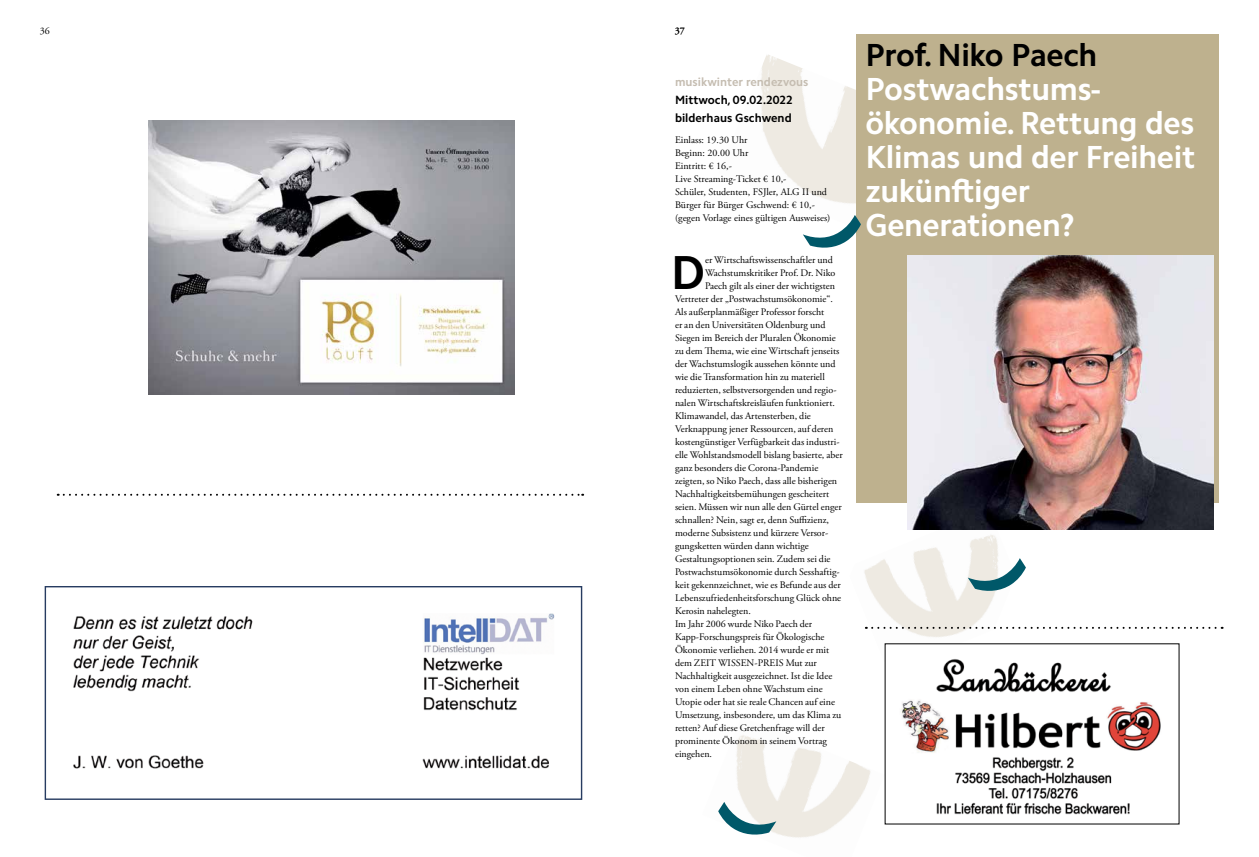
<style>
.page{position:relative;width:1259px;height:857px;background:#fff}
.page>*{position:absolute;margin:0;border:0;box-sizing:border-box;transform-origin:0 0}
.t1{font:700 47.8px "Camphor Std";color:#000}
.t2{font:700 32px/34px "Camphor Std";letter-spacing:-.01em;color:#fff}
.t3{font:700 32px "Camphor Std";letter-spacing:-.01em;color:#000}
.t4{font:700 12px/18px "Camphor Std";color:#000}
.t5{font:700 12px "Camphor Std";color:#c5bdb1}
.t6{font:10px/13px "Adobe Garamond Pro";color:#000}
</style>
<div class="page">
<img style="left:761px;top:55px;width:95px;height:149px">
<img style="left:864px;top:529px;width:151px;height:108px">
<img style="left:736px;top:735px;width:135px;height:103px">
<div style="left:856px;top:34px;width:363px;height:468px;background:#beb18e"></div>
<img style="left:901px;top:659px;width:260px;height:156px">
<svg style="left:866px;top:626px;width:349px;height:2px"></svg>
<img style="left:907px;top:255px;width:306px;height:274px">
<svg style="left:58px;top:493px;width:525px;height:2px"></svg>
<img style="left:73px;top:613px;width:482px;height:156px">
<div style="left:45px;top:585px;width:537px;height:214px;border:1px solid #273c61"></div>
<img style="left:148px;top:120px;width:367px;height:274px">
<svg style="left:736px;top:791px;width:40px;height:47px"></svg>
<svg style="left:967px;top:547px;width:48px;height:55px"></svg>
<p class="t6" style="left:40px;top:25px;width:11px">36</p>
<p class="t6" style="left:675px;top:25px;width:11px">37</p>
<p class="t5" style="left:675px;top:74px;width:135px">musikwinter rendezvous</p>
<p class="t4" style="left:675px;top:91px;width:119px">Mittwoch, 09.02.2022 bilderhaus Gschwend</p>
<p class="t6" style="left:675px;top:133px;width:157px">Einlass: 19.30 Uhr<br>Beginn: 20.00 Uhr<br>Eintritt: € 16,-<br>Live Streaming-Ticket € 10,-<br>Schüler, Studenten, FSJler, ALG II und<br>Bürger für Bürger Gschwend: € 10,- (gegen Vorlage eines gültigen Ausweises)</p>
<h1 class="t1" style="left:671px;top:244px;width:36px">D</h1>
<p class="t6" style="left:705px;top:253px;width:129px">er Wirtschaftswissenschaftler und</p>
<p class="t6" style="left:705px;top:266px;width:132px">Wachstumskritiker Prof. Dr. Niko</p>
<p class="t6" style="left:705px;top:279px;width:131px">Paech gilt als einer der wichtigsten</p>
<p class="t6" style="left:675px;top:292px;width:159px">Vertreter der „Postwachstumsökonomie“.</p>
<p class="t6" style="left:675px;top:305px;width:151px">Als außerplanmäßiger Professor forscht</p>
<p class="t6" style="left:675px;top:318px;width:152px">er an den Universitäten Oldenburg und</p>
<p class="t6" style="left:675px;top:331px;width:162px">Siegen im Bereich der Pluralen Ökonomie</p>
<p class="t6" style="left:675px;top:344px;width:166px">zu dem Thema, wie eine Wirtschaft jenseits</p>
<p class="t6" style="left:675px;top:357px;width:162px">der Wachstumslogik aussehen könnte und</p>
<p class="t6" style="left:675px;top:370px;width:151px">wie die Transformation hin zu materiell</p>
<p class="t6" style="left:675px;top:383px;width:163px">reduzierten, selbstversorgenden und regio-</p>
<p class="t6" style="left:675px;top:396px;width:161px">nalen Wirtschaftskreisläufen funktioniert.</p>
<p class="t6" style="left:675px;top:409px;width:137px">Klimawandel, das Artensterben, die</p>
<p class="t6" style="left:675px;top:422px;width:160px">Verknappung jener Ressourcen, auf deren</p>
<p class="t6" style="left:675px;top:435px;width:166px">kostengünstiger Verfügbarkeit das industri-</p>
<p class="t6" style="left:675px;top:448px;width:169px">elle Wohlstandsmodell bislang basierte, aber</p>
<p class="t6" style="left:675px;top:461px;width:145px">ganz besonders die Corona-Pandemie</p>
<p class="t6" style="left:675px;top:474px;width:164px">zeigten, so Niko Paech, dass alle bisherigen</p>
<p class="t6" style="left:675px;top:487px;width:156px">Nachhaltigkeitsbemühungen gescheitert</p>
<p class="t6" style="left:675px;top:500px;width:168px">seien. Müssen wir nun alle den Gürtel enger</p>
<p class="t6" style="left:675px;top:513px;width:155px">schnallen? Nein, sagt er, denn Suffizienz,</p>
<p class="t6" style="left:675px;top:526px;width:155px">moderne Subsistenz und kürzere Versor-</p>
<p class="t6" style="left:675px;top:539px;width:135px">gungsketten würden dann wichtige</p>
<p class="t6" style="left:675px;top:552px;width:157px">Gestaltungsoptionen sein. Zudem sei die</p>
<p class="t6" style="left:675px;top:565px;width:166px">Postwachstumsökonomie durch Sesshaftig-</p>
<p class="t6" style="left:675px;top:578px;width:167px">keit gekennzeichnet, wie es Befunde aus der</p>
<p class="t6" style="left:675px;top:591px;width:168px">Lebenszufriedenheitsforschung Glück ohne</p>
<p class="t6" style="left:675px;top:604px;width:77px">Kerosin nahelegten.</p>
<p class="t6" style="left:675px;top:617px;width:139px">Im Jahr 2006 wurde Niko Paech der</p>
<p class="t6" style="left:675px;top:630px;width:151px">Kapp-Forschungspreis für Ökologische</p>
<p class="t6" style="left:675px;top:643px;width:156px">Ökonomie verliehen. 2014 wurde er mit</p>
<p class="t6" style="left:675px;top:656px;width:143px">dem ZEIT WISSEN-PREIS Mut zur</p>
<p class="t6" style="left:675px;top:669px;width:159px">Nachhaltigkeit ausgezeichnet. Ist die Idee</p>
<p class="t6" style="left:675px;top:682px;width:149px">von einem Leben ohne Wachstum eine</p>
<p class="t6" style="left:675px;top:695px;width:161px">Utopie oder hat sie reale Chancen auf eine</p>
<p class="t6" style="left:675px;top:708px;width:168px">Umsetzung, insbesondere, um das Klima zu</p>
<p class="t6" style="left:675px;top:721px;width:151px">retten? Auf diese Gretchenfrage will der</p>
<p class="t6" style="left:675px;top:734px;width:154px">prominente Ökonom in seinem Vortrag</p>
<p class="t6" style="left:675px;top:747px;width:39px">eingehen.</p>
<h2 class="t3" style="left:865px;top:36px;width:233px">Prof. Niko Paech</h2>
<h2 class="t2" style="left:865px;top:72px;width:331px">Postwachstums&shy;ökonomie. Rettung des<br>Klimas und der Freiheit zukünftiger</h2>
<h2 class="t2" style="left:865px;top:208px;width:211px">Generationen?</h2>
</div>
